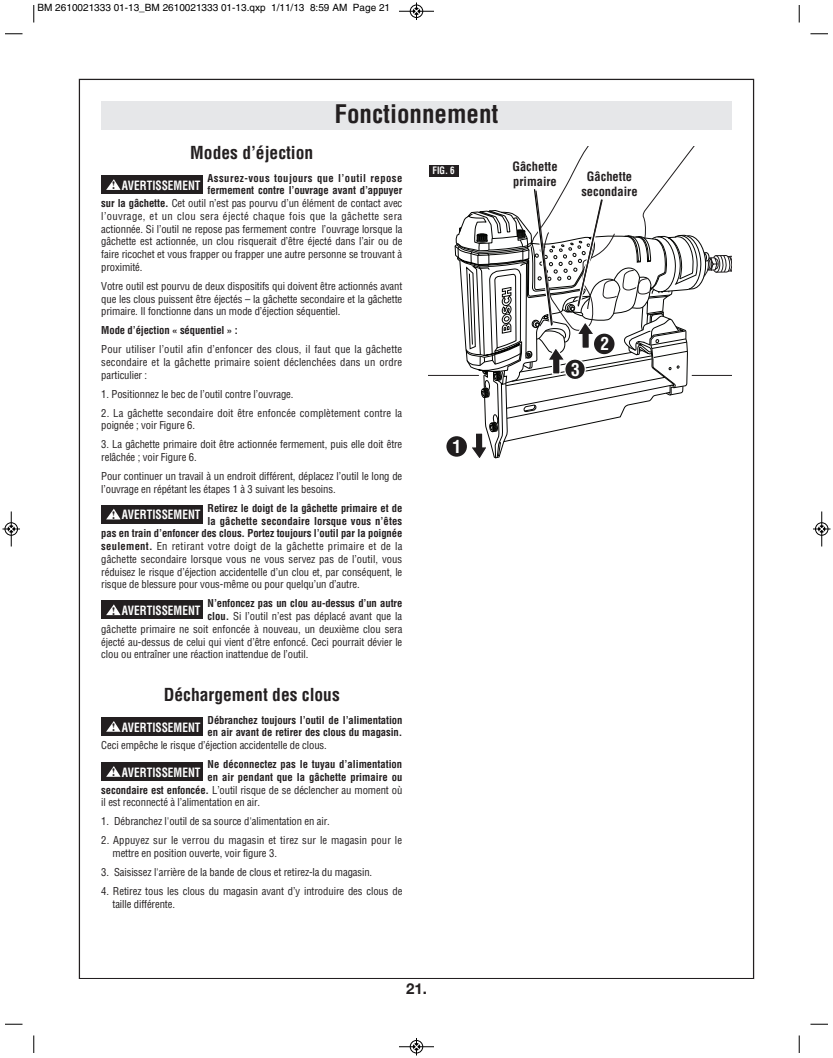
<style>
.page{position:relative;width:833px;height:1058px;background:#fff}
.page>*{position:absolute;margin:0;border:0;box-sizing:border-box;transform-origin:0 0}
.t1{font:700 condensed 25px "Helvetica";color:#231f20}
.t2{font:700 condensed 17.5px "Helvetica";color:#231f20}
.t3{font:700 condensed 17.5px "Helvetica";color:#fff}
.t4{font:700 15px "Helvetica Neue";color:#231f20}
.t5{font:700 condensed 12.5px "Helvetica";color:#fff;scale:.9 1}
.t6{font:700 condensed 12.5px/15px "Helvetica";color:#231f20;text-align:center}
.t7{font:condensed 10.62px/12.8px "Helvetica";letter-spacing:-.01em;color:#231f20}
.t8{font:700 condensed 10.62px/12.8px "Helvetica";letter-spacing:-.01em;color:#231f20}
.t9{font:condensed 10.62px/12.8px "Helvetica";letter-spacing:.01em;color:#231f20}
.t10{font:condensed 10.62px "Helvetica";letter-spacing:.025em;color:#231f20}
.t11{font:condensed 10.62px "Helvetica";letter-spacing:.03em;color:#231f20}
.t12{font:700 condensed 10.62px "Helvetica";letter-spacing:.04em;color:#231f20}
.t13{font:10px "Helvetica";color:#000}
.t14{font:700 condensed 10px "Helvetica";color:#fff;scale:.9 1}
.s1{font-weight:700}
.s2{font-family:"Times";font-stretch:normal;font-size:11.25px;color:#231f20}
</style>
<div class="page">
<div style="left:101px;top:101px;width:630px;height:28px;background:#e6e7e9"></div>
<hr style="left:428px;top:375px;width:51px;height:1px;background:#231f20">
<div style="left:446px;top:436px;width:21px;height:20px;background:#201d1e;border-radius:50%"></div>
<div style="left:428px;top:166px;width:30px;height:11px;background:#231f20"></div>
<svg style="left:453px;top:146px;width:278px;height:313px"></svg>
<div style="left:101px;top:175px;width:101px;height:19px;background:#231f20"></div>
<svg style="left:106px;top:179px;width:15px;height:11px"></svg>
<div style="left:101px;top:505px;width:101px;height:18px;background:#231f20"></div>
<svg style="left:106px;top:508px;width:15px;height:11px"></svg>
<div style="left:101px;top:600px;width:101px;height:19px;background:#231f20"></div>
<svg style="left:106px;top:604px;width:15px;height:11px"></svg>
<div style="left:101px;top:717px;width:101px;height:18px;background:#231f20"></div>
<svg style="left:106px;top:721px;width:14px;height:10px"></svg>
<div style="left:101px;top:762px;width:101px;height:18px;background:#231f20"></div>
<svg style="left:106px;top:766px;width:14px;height:10px"></svg>
<svg style="left:33px;top:5px;width:2px;height:17px"></svg>
<svg style="left:5px;top:33px;width:17px;height:2px"></svg>
<svg style="left:798px;top:5px;width:2px;height:17px"></svg>
<svg style="left:810px;top:33px;width:18px;height:2px"></svg>
<svg style="left:33px;top:1035px;width:2px;height:17px"></svg>
<svg style="left:5px;top:1023px;width:17px;height:2px"></svg>
<svg style="left:798px;top:1035px;width:2px;height:17px"></svg>
<svg style="left:810px;top:1023px;width:18px;height:2px"></svg>
<hr style="left:399px;top:11px;width:35px;height:1px;background:#000">
<div style="left:410px;top:5px;width:13px;height:13px;border:1px solid #000;border-radius:50%"></div>
<svg style="left:413px;top:2px;width:6px;height:18px"></svg>
<hr style="left:399px;top:1046px;width:35px;height:1px;background:#000">
<div style="left:410px;top:1040px;width:13px;height:13px;border:1px solid #000;border-radius:50%"></div>
<svg style="left:413px;top:1038px;width:6px;height:17px"></svg>
<hr style="left:11px;top:511px;width:1px;height:35px;background:#000">
<div style="left:5px;top:522px;width:13px;height:13px;border:1px solid #000;border-radius:50%"></div>
<svg style="left:2px;top:526px;width:18px;height:6px"></svg>
<hr style="left:821px;top:511px;width:1px;height:35px;background:#000">
<div style="left:815px;top:522px;width:13px;height:13px;border:1px solid #000;border-radius:50%"></div>
<svg style="left:813px;top:526px;width:17px;height:6px"></svg>
<p class="t13" style="left:38px;top:4px;width:354px">BM 2610021333 01-13_BM 2610021333 01-13.qxp 1/11/13 8:59 AM Page 21</p>
<h1 class="t1" style="left:334px;top:99px;width:165px">Fonctionnement</h1>
<h2 class="t2" style="left:190px;top:143px;width:124px">Modes d’éjection</h2>
<p class="t12" style="left:207px;top:172px;width:196px">Assurez-vous toujours que l’outil repose</p>
<p class="t8" style="left:207px;top:184px;width:196px">fermement contre l’ouvrage avant d’appuyer</p>
<p class="t7" style="left:101px;top:197px;width:302px"><span class="s1">sur la gâchette.</span> Cet outil n’est pas pourvu d’un élément de contact avec</p>
<p class="t11" style="left:101px;top:210px;width:302px">l’ouvrage, et un clou sera éjecté chaque fois que la gâchette sera</p>
<p class="t7" style="left:101px;top:222px;width:302px">actionnée. Si l’outil ne repose pas fermement contre l’ouvrage lorsque la</p>
<p class="t7" style="left:101px;top:235px;width:303px">gâchette est actionnée, un clou risquerait d’être éjecté dans l’air ou de</p>
<p class="t7" style="left:101px;top:248px;width:302px">faire ricochet et vous frapper ou frapper une autre personne se trouvant à</p>
<p class="t7" style="left:101px;top:261px;width:43px">proximité.</p>
<p class="t7" style="left:101px;top:280px;width:302px;text-align:justify">Votre outil est pourvu de deux dispositifs qui doivent être actionnés avant que les clous puissent être éjectés – la gâchette secondaire et la gâchette primaire. Il fonctionne dans un mode d’éjection séquentiel.</p>
<p class="t8" style="left:101px;top:324px;width:138px">Mode d’éjection « séquentiel » :</p>
<p class="t7" style="left:101px;top:343px;width:302px;text-align:justify">Pour utiliser l’outil afin d’enfoncer des clous, il faut que la gâchette secondaire et la gâchette primaire soient déclenchées dans un ordre particulier :</p>
<p class="t7" style="left:101px;top:387px;width:194px">1. Positionnez le bec de l’outil contre l’ouvrage.</p>
<p class="t7" style="left:101px;top:406px;width:302px">2. La gâchette secondaire doit être enfoncée complètement contre la poignée ; voir Figure 6.</p>
<p class="t7" style="left:101px;top:438px;width:302px">3. La gâchette primaire doit être actionnée fermement, puis elle doit être relâchée ; voir Figure 6.</p>
<p class="t7" style="left:101px;top:470px;width:302px">Pour continuer un travail à un endroit différent, déplacez l’outil le long de l’ouvrage en répétant les étapes 1 à 3 suivant les besoins.</p>
<p class="t8" style="left:207px;top:502px;width:196px">Retirez le doigt de la gâchette primaire et de</p>
<p class="t8" style="left:207px;top:514px;width:196px">la gâchette secondaire lorsque vous n’êtes</p>
<p class="t8" style="left:101px;top:527px;width:302px">pas en train d’enfoncer des clous. Portez toujours l’outil par la poignée</p>
<p class="t10" style="left:101px;top:540px;width:302px"><span class="s1">seulement.</span> En retirant votre doigt de la gâchette primaire et de la</p>
<p class="t7" style="left:101px;top:553px;width:302px">gâchette secondaire lorsque vous ne vous servez pas de l’outil, vous</p>
<p class="t7" style="left:101px;top:565px;width:302px">réduisez le risque d’éjection accidentelle d’un clou et, par conséquent, le</p>
<p class="t7" style="left:101px;top:578px;width:260px">risque de blessure pour vous-même ou pour quelqu’un d’autre.</p>
<p class="t8" style="left:207px;top:597px;width:196px">N’enfoncez pas un clou au-dessus d’un autre</p>
<p class="t7" style="left:207px;top:610px;width:196px"><span class="s1">clou.</span> Si l’outil n’est pas déplacé avant que la</p>
<p class="t7" style="left:101px;top:622px;width:302px">gâchette primaire ne soit enfoncée à nouveau, un deuxième clou sera</p>
<p class="t7" style="left:101px;top:635px;width:302px">éjecté au-dessus de celui qui vient d’être enfoncé. Ceci pourrait dévier le</p>
<p class="t7" style="left:101px;top:648px;width:208px">clou ou entraîner une réaction inattendue de l’outil.</p>
<h2 class="t2" style="left:164px;top:685px;width:177px">Déchargement des clous</h2>
<p class="t8" style="left:207px;top:713px;width:196px">Débranchez toujours l’outil de l’alimentation en air avant de retirer des clous du magasin.</p>
<p class="t7" style="left:101px;top:739px;width:227px">Ceci empêche le risque d’éjection accidentelle de clous.</p>
<p class="t8" style="left:207px;top:758px;width:196px">Ne déconnectez pas le tuyau d’alimentation</p>
<p class="t8" style="left:207px;top:770px;width:196px">en air pendant que la gâchette primaire ou</p>
<p class="t7" style="left:101px;top:783px;width:302px"><span class="s1">secondaire est enfoncée.</span> L’outil risque de se déclencher au moment où</p>
<p class="t7" style="left:101px;top:796px;width:160px">il est reconnecté à l’alimentation en air.</p>
<p class="t7" style="left:101px;top:815px;width:230px">1. Débranchez l'outil de sa source d'alimentation en air.</p>
<p class="t9" style="left:112px;top:834px;width:291px;text-indent:-11px">2. Appuyez sur le verrou du magasin et tirez sur le magasin pour le mettre en position ouverte, voir figure 3.</p>
<p class="t7" style="left:101px;top:865px;width:272px">3. Saisissez l'arrière de la bande de clous et retirez-la du magasin.</p>
<p class="t7" style="left:112px;top:884px;width:291px;text-indent:-11px">4. Retirez tous les clous du magasin avant d’y introduire des clous de taille différente.</p>
<p class="t5" style="left:112px;top:178px;width:100px"><span class="s2">!</span> AVERTISSEMENT</p>
<p class="t5" style="left:112px;top:507px;width:100px"><span class="s2">!</span> AVERTISSEMENT</p>
<p class="t5" style="left:112px;top:603px;width:100px"><span class="s2">!</span> AVERTISSEMENT</p>
<p class="t5" style="left:112px;top:720px;width:100px"><span class="s2">!</span> AVERTISSEMENT</p>
<p class="t5" style="left:112px;top:765px;width:100px"><span class="s2">!</span> AVERTISSEMENT</p>
<p class="t14" style="left:432px;top:165px;width:26px">FIG. 6</p>
<h2 class="t3" style="left:452px;top:436px;width:10px">1</h2>
<p class="t6" style="left:512px;top:159px;width:47px;text-align:left">Gâchette primaire</p>
<p class="t6" style="left:581px;top:169px;width:58px">Gâchette secondaire</p>
<h2 class="t3" style="left:571px;top:359px;width:10px">3</h2>
<h2 class="t3" style="left:600px;top:334px;width:10px">2</h2>
<h3 class="t4" style="left:406px;top:979px;width:22px">21.</h3>
</div>
